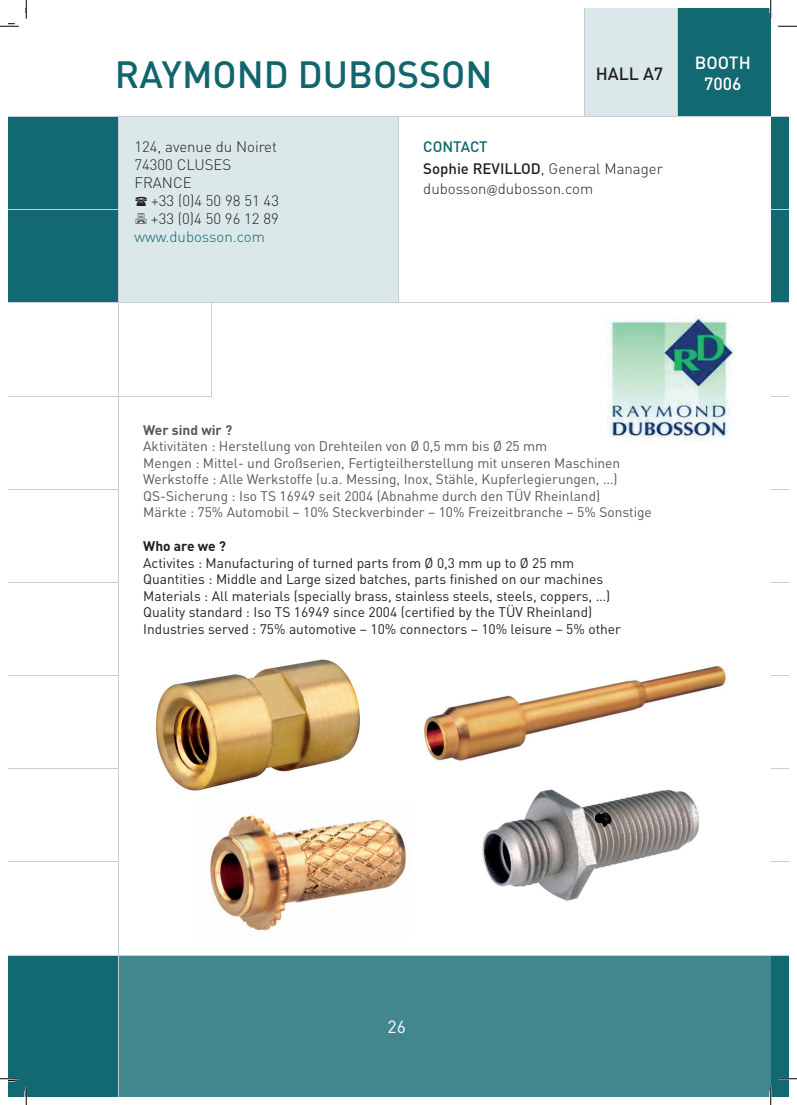
<style>
.page{position:relative;width:797px;height:1105px;background:#fff}
.page>*{position:absolute;margin:0;border:0;box-sizing:border-box;transform-origin:0 0}
.t1{font:500 37.5px "DIN";color:#11666e}
.t2{font:500 17.5px/21px "DIN";color:#fff}
.t3{font:500 17.5px "DIN";color:#231f20}
.t4{font:17.5px "DIN";color:#fff}
.t5{font:300 15px/18px "DIN";color:#231f20}
.t6{font:300 15px "DIN";color:#11666e}
.t7{font:500 15px "DIN";color:#11666e}
.t8{font:13.75px/16.5px "DIN";color:#57585a}
.t9{font:13.75px/16.5px "DIN";color:#231f20}
.t10{font:700 13.75px "DIN";color:#57585a}
.t11{font:700 13.75px "DIN";color:#231f20}
.s1{font-weight:500;color:#11666e}
.s2{font-weight:500}
.s3{font-family:"Formata";font-size:12.5px}
</style>
<div class="page">
<div style="left:119px;top:955px;width:651px;height:141px;background:#42878e"></div>
<div style="left:9px;top:955px;width:110px;height:141px;background:#136972"></div>
<div style="left:677px;top:9px;width:93px;height:108px;background:#136972"></div>
<div style="left:584px;top:9px;width:93px;height:108px;background:#dbe8e9"></div>
<hr style="left:9px;top:489px;width:110px;height:1px;background:#c9ccd1">
<div style="left:9px;top:117px;width:110px;height:186px;background:#136972"></div>
<div style="left:119px;top:117px;width:278px;height:186px;background:#dbe8e9"></div>
<hr style="left:9px;top:209px;width:110px;height:1px;background:#c9ccd1">
<hr style="left:9px;top:303px;width:761px;height:1px;background:#c9ccd1">
<hr style="left:9px;top:396px;width:203px;height:1px;background:#c9ccd1">
<hr style="left:9px;top:582px;width:110px;height:1px;background:#c9ccd1">
<hr style="left:9px;top:675px;width:110px;height:1px;background:#c9ccd1">
<hr style="left:9px;top:767px;width:110px;height:1px;background:#c9ccd1">
<hr style="left:9px;top:861px;width:110px;height:1px;background:#c9ccd1">
<hr style="left:9px;top:955px;width:761px;height:1px;background:#c9ccd1">
<hr style="left:397px;top:117px;width:1px;height:186px;background:#c9ccd1">
<hr style="left:118px;top:117px;width:1px;height:979px;background:#c9ccd1">
<hr style="left:211px;top:303px;width:1px;height:93px;background:#c9ccd1">
<hr style="left:584px;top:9px;width:1px;height:108px;background:#c9ccd1">
<hr style="left:677px;top:9px;width:1px;height:108px;background:#c9ccd1">
<hr style="left:9px;top:116px;width:761px;height:1px;background:#c9ccd1">
<div style="left:770px;top:955px;width:18px;height:141px;background:#136972"></div>
<svg style="left:771px;top:489px;width:17px;height:1px"></svg>
<div style="left:770px;top:117px;width:18px;height:186px;background:#136972"></div>
<svg style="left:770px;top:209px;width:18px;height:1px"></svg>
<svg style="left:771px;top:396px;width:17px;height:1px"></svg>
<svg style="left:771px;top:582px;width:17px;height:1px"></svg>
<svg style="left:771px;top:675px;width:17px;height:1px"></svg>
<svg style="left:771px;top:861px;width:17px;height:1px"></svg>
<svg style="left:770px;top:955px;width:18px;height:1px"></svg>
<svg style="left:770px;top:116px;width:18px;height:1px"></svg>
<img style="left:607px;top:315px;width:128px;height:127px">
<img style="left:210px;top:815px;width:196px;height:116px">
<img style="left:155px;top:659px;width:205px;height:132px">
<img style="left:424px;top:666px;width:302px;height:95px">
<img style="left:482px;top:789px;width:217px;height:112px">
<svg style="left:778px;top:25px;width:19px;height:2px"></svg>
<svg style="left:778px;top:1078px;width:19px;height:3px"></svg>
<svg style="left:0;top:0;width:27px;height:27px"></svg>
<svg style="left:0;top:1078px;width:27px;height:27px"></svg>
<svg style="left:769px;top:0;width:2px;height:25px"></svg>
<svg style="left:769px;top:1079px;width:2px;height:26px"></svg>
<h1 class="t1" style="left:115px;top:50px;width:350px">RAYMON D DUBOSSON</h1>
<p class="t3" style="left:595px;top:62px;width:12px">HALL</p>
<p class="t3" style="left:643px;top:62px;width:22px">A7</p>
<p class="t5" style="left:134px;top:137px;width:144px">124, avenue du Noiret<br>74300 CLUSES<br>FRANCE</p>
<p class="t5" style="left:151px;top:191px;width:130px">+33 (0)4 50 98 51 43 +33 (0)4 50 96 12 89</p>
<p class="t6" style="left:134px;top:227px;width:132px">www.dubosson.com</p>
<p class="t5" style="left:423px;top:136px;width:241px;line-height:21.5px;text-indent:37px"><span class="s1">ACT<br></span><span class="s2">SOPHIE REVILLOD</span>, General Manager</p>
<p class="t5" style="left:423px;top:179px;width:171px">dubosson<span class="s3">@</span>dubosson.com</p>
<p class="t7" style="left:423px;top:137px;width:20px">CONT</p>
<p class="t2" style="left:695px;top:52px;width:23px">BOOT</p>
<p class="t2" style="left:704px;top:52px;width:48px;text-indent:34px">H<br>7006</p>
<p class="t10" style="left:143px;top:421px;width:90px">Wer sind wir ?</p>
<p class="t8" style="left:143px;top:438px;width:510px">Aktivitäten : Herstellung von Drehteilen von Ø 0,5 mm bis Ø 25 mm<br>Mengen : Mittel- und Großserien, Fertigteilherstellung mit unseren Maschinen Werkstoffe : Alle Werkstoffe (u.a. Messing, Inox, Stähle, Kupferlegierungen, …)<br>QS-Sicherung : Iso TS 16949 seit 2004 (Abnahme durch den TÜV Rheinland)<br>Märkte : 75% Automobil – 10% Steckverbinder – 10% Freizeitbranche – 5% Sonstige</p>
<p class="t11" style="left:143px;top:537px;width:84px">Who are we ?</p>
<p class="t9" style="left:143px;top:554px;width:479px">Activites : Manufacturing of turned parts from Ø 0,3 mm up to Ø 25 mm Quantities : Middle and Large sized batches, parts finished on our machines Materials : All materials (specially brass, stainless steels, steels, coppers, …)<br>Quality standard : Iso TS 16949 since 2004 (certified by the TÜV Rheinland)<br>Industries served : 75% automotive – 10% connectors – 10% leisure – 5% other</p>
<p class="t4" style="left:387px;top:1015px;width:20px">26</p>
</div>
